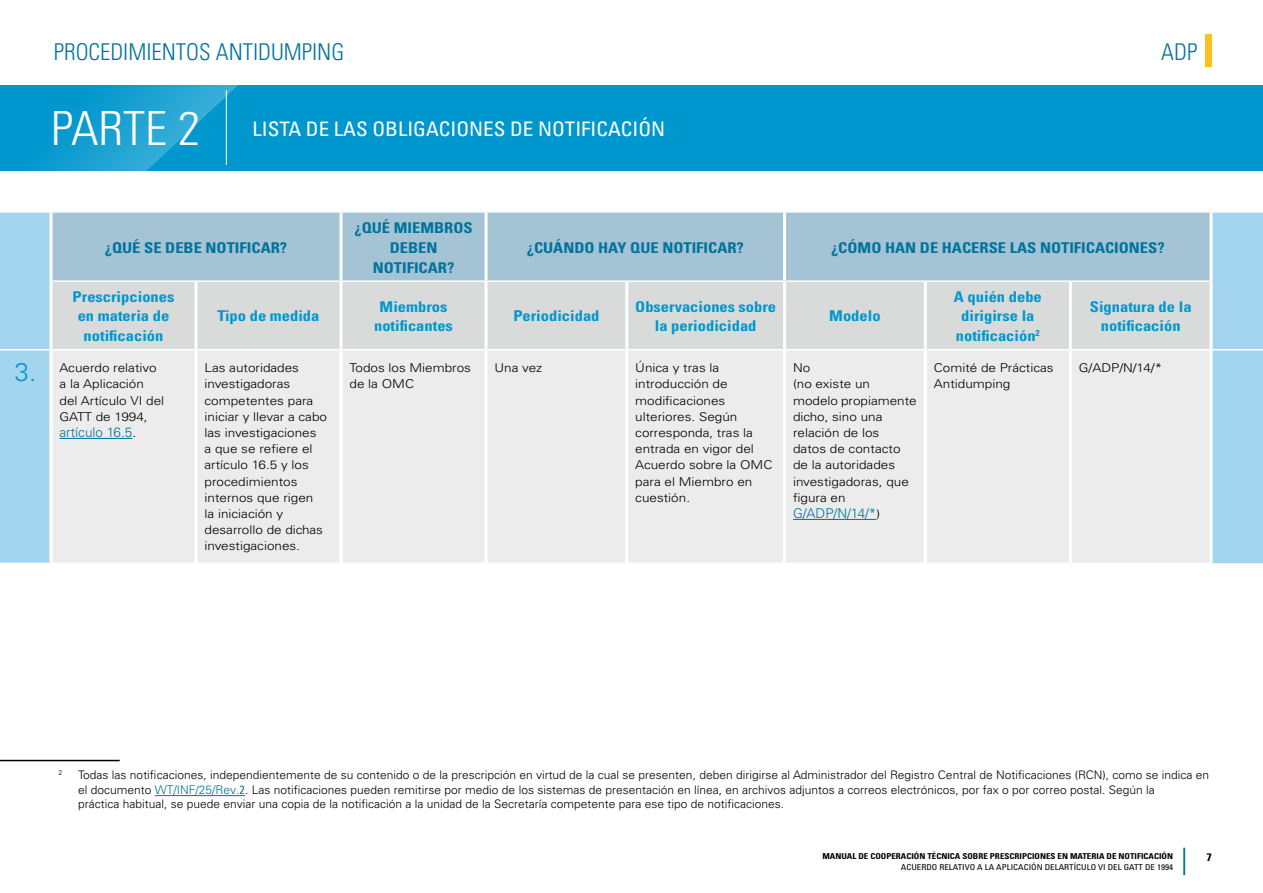
<style>
.page{position:relative;width:1263px;height:893px;background:#fff}
.page>*{position:absolute;margin:0;border:0;box-sizing:border-box;transform-origin:0 0}
.t1{font:300 condensed 47.1px "Univers LT Std";color:#fff;scale:1.05 1}
.No_tab{font:300 25.5px "Univers LT Std";color:#0097ce}
.t2{font:300 condensed 23.1px "Univers LT Std";color:#00739c}
.t3{font:condensed 19.95px "Univers LT Std";color:#fff;scale:1.05 1}
.Tab_Title{font:700 condensed 14.85px/19.8px "Univers LT Std";color:#0097ce;text-align:center;scale:1.11 1}
.Tab_Title_head{font:700 condensed 14.85px/19.8px "Univers LT Std";color:#00739c;text-align:center;scale:1.11 1}
.Tab_body{font:300 13.5px "Univers LT Std";color:#00739c}
.Tab_body-2{font:300 12.15px/16.2px "Univers LT Std";color:#000;scale:1.11 1}
.Footnotes{font:300 11.7px/14.4px "Univers LT Std";color:#000}
.t4{font:700 condensed 10.8px "Univers LT Std";color:#000;scale:1.11 1}
.t5{font:700 condensed 8.1px "Univers LT Std";color:#000;scale:1.11 1}
.t6{font:condensed 8.1px "Univers LT Std";color:#000;scale:1.11 1}
.Footnotes-2{font:300 6.9px "Univers LT Std";color:#000}
.s1{font-size:12.15px;color:#000}
.s2{font-size:12px;color:#00739c}
.s3{font-family:"Articulate Narrow";font-weight:400;font-size:12px;color:#00739c}
</style>
<div class="page">
<hr style="left:1183px;top:848px;width:2px;height:27px;background:#00739c">
<div style="left:1206px;top:34px;width:6px;height:33px;background:#fcc01c"></div>
<div style="left:0;top:85px;width:1263px;height:85px;background:#0097ce"></div>
<svg style="left:0;top:85px;width:238px;height:128px"></svg>
<div style="left:0;top:213px;width:1263px;height:350px;background:#a4d5ee"></div>
<div style="left:53px;top:213px;width:1156px;height:67px;background:#a4c3d4"></div>
<div style="left:53px;top:282px;width:1156px;height:67px;background:#d9dada"></div>
<div style="left:53px;top:350px;width:1016px;height:212px;background:#ececec"></div>
<div style="left:1070px;top:350px;width:141px;height:213px;background:#ececec"></div>
<hr style="left:50px;top:213px;width:3px;height:68px;background:#fff">
<hr style="left:340px;top:213px;width:3px;height:67px;background:#fff">
<svg style="left:484px;top:213px;width:4px;height:67px"></svg>
<hr style="left:783px;top:213px;width:3px;height:67px;background:#fff">
<hr style="left:1209px;top:213px;width:3px;height:68px;background:#fff">
<hr style="left:50px;top:281px;width:3px;height:68px;background:#fff">
<hr style="left:195px;top:282px;width:3px;height:67px;background:#fff">
<hr style="left:340px;top:282px;width:3px;height:67px;background:#fff">
<svg style="left:484px;top:282px;width:4px;height:67px"></svg>
<hr style="left:625px;top:282px;width:3px;height:67px;background:#fff">
<hr style="left:783px;top:282px;width:3px;height:67px;background:#fff">
<hr style="left:924px;top:282px;width:3px;height:67px;background:#fff">
<hr style="left:1069px;top:282px;width:3px;height:67px;background:#fff">
<hr style="left:1209px;top:281px;width:3px;height:68px;background:#fff">
<hr style="left:1069px;top:350px;width:3px;height:212px;background:#fff">
<hr style="left:1209px;top:350px;width:3px;height:213px;background:#fff">
<hr style="left:53px;top:280px;width:143px;height:2px;background:#fff">
<hr style="left:196px;top:280px;width:145px;height:2px;background:#fff">
<hr style="left:341px;top:280px;width:145px;height:2px;background:#fff">
<hr style="left:486px;top:280px;width:141px;height:2px;background:#fff">
<hr style="left:627px;top:280px;width:157px;height:2px;background:#fff">
<hr style="left:784px;top:280px;width:141px;height:2px;background:#fff">
<hr style="left:925px;top:280px;width:145px;height:2px;background:#fff">
<hr style="left:1070px;top:280px;width:139px;height:2px;background:#fff">
<hr style="left:0;top:349px;width:51px;height:1px;background:#fff">
<hr style="left:51px;top:349px;width:145px;height:1px;background:#fff">
<hr style="left:196px;top:349px;width:145px;height:1px;background:#fff">
<hr style="left:341px;top:349px;width:145px;height:1px;background:#fff">
<hr style="left:486px;top:349px;width:141px;height:1px;background:#fff">
<hr style="left:627px;top:349px;width:157px;height:1px;background:#fff">
<hr style="left:784px;top:349px;width:141px;height:1px;background:#fff">
<hr style="left:925px;top:349px;width:145px;height:1px;background:#fff">
<hr style="left:1070px;top:349px;width:141px;height:1px;background:#fff">
<hr style="left:1211px;top:349px;width:52px;height:1px;background:#fff">
<hr style="left:51px;top:562px;width:145px;height:2px;background:#fff">
<hr style="left:196px;top:562px;width:145px;height:2px;background:#fff">
<hr style="left:341px;top:562px;width:145px;height:2px;background:#fff">
<hr style="left:486px;top:562px;width:141px;height:2px;background:#fff">
<hr style="left:627px;top:562px;width:157px;height:2px;background:#fff">
<hr style="left:784px;top:562px;width:141px;height:2px;background:#fff">
<hr style="left:925px;top:562px;width:145px;height:2px;background:#fff">
<svg style="left:49px;top:350px;width:4px;height:212px"></svg>
<hr style="left:194px;top:350px;width:4px;height:212px;background:#f8f8f8">
<hr style="left:339px;top:350px;width:4px;height:212px;background:#f8f8f8">
<hr style="left:484px;top:350px;width:4px;height:212px;background:#f8f8f8">
<hr style="left:625px;top:350px;width:3px;height:212px;background:#fff">
<hr style="left:783px;top:350px;width:3px;height:212px;background:#fff">
<hr style="left:924px;top:350px;width:3px;height:212px;background:#fff">
<hr style="left:60px;top:438px;width:72px;height:1px;background:#00739c">
<hr style="left:793px;top:519px;width:83px;height:1px;background:#00739c">
<hr style="left:0;top:760px;width:120px;height:1px;background:#000">
<hr style="left:155px;top:795px;width:90px;height:1px;background:#00739c">
<h3 class="t2" style="left:54px;top:38px;width:292px">PROCEDIMIENTOS ANTIDUMPING</h3>
<h3 class="t2" style="left:1161px;top:38px;width:37px">ADP</h3>
<h1 class="t1" style="left:51px;top:101px;width:144px">PARTE 2</h1>
<h3 class="t3" style="left:253px;top:117px;width:394px">LISTA DE LAS OBLIGACIONES DE NOTIFICACIÓN</h3>
<p class="Tab_Title_head" style="left:105px;top:238px;width:166px">¿QUÉ SE DEBE NOTIFICAR?</p>
<p class="Tab_Title_head" style="left:354px;top:218px;width:108px">¿QUÉ MIEMBROS<br>DEBEN<br>NOTIFICAR?</p>
<p class="Tab_Title_head" style="left:527px;top:238px;width:197px">¿CUÁNDO HAY QUE NOTIFICAR?</p>
<p class="Tab_Title_head" style="left:831px;top:238px;width:302px">¿CÓMO HAN DE HACERSE LAS NOTIFICACIONES?</p>
<p class="Tab_Title" style="left:73px;top:286px;width:93px">Prescripciones en materia de notificación</p>
<p class="No_tab" style="left:15px;top:357px;width:23px">3.</p>
<p class="Tab_body-2" style="left:60px;top:360px;width:96px">Acuerdo relativo a la Aplicación del Artículo VI del<br>GATT de 1994,</p>
<p class="Tab_body" style="left:60px;top:424px;width:78px">artículo 16.5<span class="s1">.</span></p>
<p class="Tab_Title" style="left:218px;top:306px;width:93px">Tipo de medida</p>
<p class="Tab_Title" style="left:374px;top:296px;width:73px">Miembros notificantes</p>
<p class="Tab_Title" style="left:513px;top:306px;width:79px">Periodicidad</p>
<p class="Tab_Title" style="left:635px;top:296px;width:128px">Observaciones sobre la periodicidad</p>
<p class="Tab_Title" style="left:829px;top:306px;width:48px">Modelo</p>
<p class="Tab_body-2" style="left:205px;top:360px;width:112px">Las autoridades investigadoras competentes para iniciar y llevar a cabo las investigaciones<br>a que se refiere el artículo 16.5 y los procedimientos internos que rigen<br>la iniciación y desarrollo de dichas investigaciones.</p>
<p class="Tab_body-2" style="left:350px;top:360px;width:111px">Todos los Miembros de la OMC</p>
<p class="Tab_body-2" style="left:494px;top:360px;width:45px">Una vez</p>
<p class="Tab_body-2" style="left:635px;top:360px;width:125px">Única y tras la introducción de modificaciones ulteriores. Según corresponda, tras la entrada en vigor del<br>Acuerdo sobre la OMC para el Miembro en cuestión.</p>
<p class="Tab_body-2" style="left:793px;top:360px;width:17px">No</p>
<p class="Tab_body-2" style="left:793px;top:376px;width:113px">(no existe un modelo propiamente dicho, sino una relación de los<br>datos de contacto de la autoridades investigadoras, que figura en</p>
<p class="Tab_body" style="left:793px;top:505px;width:89px">G/ADP/N/14/*<span class="s1">)</span></p>
<p class="Tab_Title" style="left:954px;top:286px;width:81px">A quién debe dirigirse la notificación<sup>2</sup></p>
<p class="Tab_Title" style="left:1090px;top:296px;width:93px">Signatura de la notificación</p>
<p class="Tab_body-2" style="left:934px;top:360px;width:109px">Comité de Prácticas<br>Antidumping</p>
<p class="Tab_body-2" style="left:1079px;top:360px;width:77px">G/ADP/N/14/*</p>
<p class="Footnotes-2" style="left:58px;top:769px;width:5px">2</p>
<p class="Footnotes" style="left:78px;top:768px;width:1133px">Todas las notificaciones, independientemente de su contenido o de la prescripción en virtud de la cual se presenten, deben dirigirse al Administrador del Registro Central de Notificaciones (RCN), como se indica en el documento <span class="s2">WT/INF/25/Rev.</span><span class="s3">2</span>. Las notificaciones pueden remitirse por medio de los sistemas de presentación en línea, en archivos adjuntos a correos electrónicos, por fax o por correo postal. Según la<br>práctica habitual, se puede enviar una copia de la notificación a la unidad de la Secretaría competente para ese tipo de notificaciones.</p>
<p class="t5" style="left:822px;top:851px;width:317px">MANUAL DE COOPERACIÓN TÉCNICA SOBRE PRESCRIPCIONES EN MATERIA DE NOTIFICACIÓN</p>
<p class="t6" style="left:901px;top:862px;width:247px">ACUERDO RELATIVO A LA APLICACIÓN DELARTÍCULO VI DEL GATT DE 1994</p>
<p class="t4" style="left:1206px;top:851px;width:6px">7</p>
</div>
